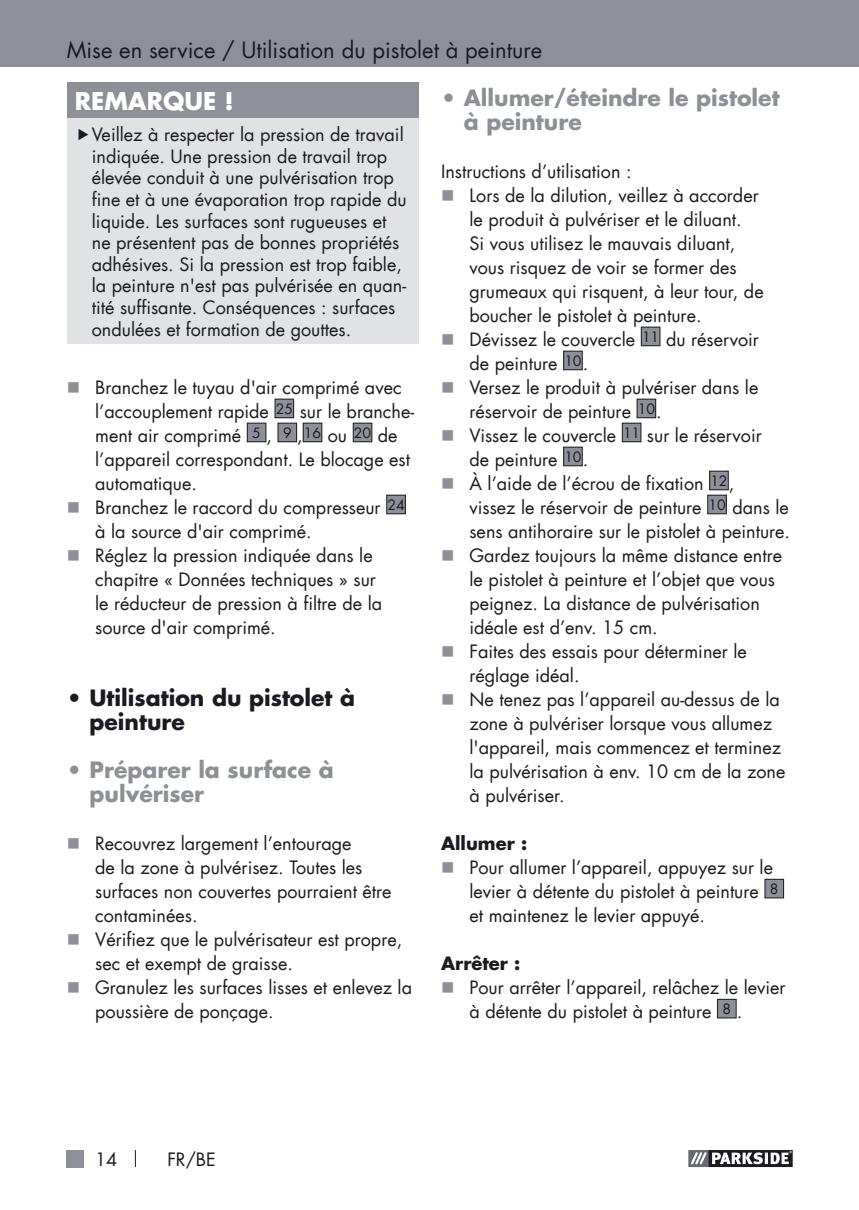
<style>
.page{position:relative;width:859px;height:1210px;background:#fff}
.page>*{position:absolute;margin:0;border:0;box-sizing:border-box;transform-origin:0 0}
.t1{font:700 24px "Futura LT";color:#fff}
.t2{font:700 22px/24px "Futura LT";color:#8d9197}
.t3{font:22px "Futura LT";color:#1b1922}
.t4{font:700 22px/24px "Futura LT";color:#1b1922}
.t5{font:18px/24px "Futura LT";color:#1b1922}
.t6{font:700 18px "Futura LT";color:#1b1922}
</style>
<div class="page">
<div style="left:0;top:0;width:859px;height:67px;background:#8d9197"></div>
<svg style="left:688px;top:1150px;width:104px;height:17px"></svg>
<div style="left:67px;top:1150px;width:17px;height:17px;background:#8d9197"></div>
<svg style="left:135px;top:1150px;width:1px;height:17px"></svg>
<div style="left:67px;top:82px;width:351px;height:36px;background:#8d9197"></div>
<div style="left:67px;top:118px;width:351px;height:226px;background:#e1e2e5"></div>
<div style="left:275px;top:399px;width:19px;height:19px;background:#8d9197"></div>
<div style="left:274px;top:399px;width:20px;height:19px;border:1px solid #1b1922"></div>
<div style="left:247px;top:423px;width:19px;height:19px;background:#8d9197"></div>
<div style="left:247px;top:423px;width:19px;height:19px;border:1px solid #1b1922"></div>
<div style="left:278px;top:423px;width:19px;height:19px;background:#8d9197"></div>
<div style="left:277px;top:423px;width:20px;height:19px;border:1px solid #1b1922"></div>
<div style="left:303px;top:423px;width:19px;height:19px;background:#8d9197"></div>
<div style="left:303px;top:423px;width:19px;height:19px;border:1px solid #1b1922"></div>
<div style="left:353px;top:423px;width:19px;height:19px;background:#8d9197"></div>
<div style="left:353px;top:423px;width:19px;height:19px;border:1px solid #1b1922"></div>
<div style="left:387px;top:495px;width:18px;height:19px;background:#8d9197"></div>
<div style="left:386px;top:495px;width:20px;height:19px;border:1px solid #1b1922"></div>
<div style="left:641px;top:327px;width:19px;height:19px;background:#8d9197"></div>
<div style="left:641px;top:327px;width:19px;height:19px;border:1px solid #1b1922"></div>
<div style="left:564px;top:351px;width:18px;height:19px;background:#8d9197"></div>
<div style="left:563px;top:351px;width:20px;height:19px;border:1px solid #1b1922"></div>
<div style="left:637px;top:399px;width:19px;height:19px;background:#8d9197"></div>
<div style="left:636px;top:399px;width:20px;height:19px;border:1px solid #1b1922"></div>
<div style="left:622px;top:423px;width:19px;height:19px;background:#8d9197"></div>
<div style="left:622px;top:423px;width:19px;height:19px;border:1px solid #1b1922"></div>
<div style="left:564px;top:447px;width:18px;height:19px;background:#8d9197"></div>
<div style="left:563px;top:447px;width:20px;height:19px;border:1px solid #1b1922"></div>
<div style="left:709px;top:471px;width:19px;height:19px;background:#8d9197"></div>
<div style="left:709px;top:471px;width:20px;height:19px;border:1px solid #1b1922"></div>
<div style="left:708px;top:495px;width:18px;height:19px;background:#8d9197"></div>
<div style="left:707px;top:495px;width:20px;height:19px;border:1px solid #1b1922"></div>
<div style="left:765px;top:879px;width:18px;height:19px;background:#8d9197"></div>
<div style="left:764px;top:879px;width:20px;height:19px;border:1px solid #1b1922"></div>
<div style="left:717px;top:999px;width:19px;height:19px;background:#8d9197"></div>
<div style="left:717px;top:999px;width:19px;height:19px;border:1px solid #1b1922"></div>
<p class="t3" style="left:67px;top:36px;width:477px">Mise en service / Utilisation du pistolet à peinture</p>
<h1 class="t1" style="left:75px;top:85px;width:160px">REMARQUE !</h1>
<p class="t5" style="left:92px;top:124px;width:316px;line-height:21.6px">Veillez à respecter la pression de travail indiquée. Une pression de travail trop élevée conduit à une pulvérisation trop fine et à une évaporation trop rapide du liquide. Les surfaces sont rugueuses et ne présentent pas de bonnes propriétés adhésives. Si la pression est trop faible, la peinture n'est pas pulvérisée en quan&shy;tité suffisante. Conséquences : surfaces ondulées et formation de gouttes.</p>
<p class="t5" style="left:95px;top:376px;width:320px">Branchez le tuyau d'air comprimé avec l’accouplement rapide <sup>25</sup> sur le branche&shy;ment air comprimé <sup>5</sup> , <sup>9</sup> ,<sup>16</sup> ou <sup>20</sup> de l’appareil correspondant. Le blocage est automatique.<br>Branchez le raccord du compresseur <sup>24 </sup>à la source d'air comprimé.<br>Réglez la pression indiquée dans le chapitre « Données techniques » sur<br>le réducteur de pression à filtre de la source d'air comprimé.</p>
<p class="t4" style="left:90px;top:686px;width:267px;text-indent:-23px">• Utilisation du pistolet à peinture</p>
<p class="t2" style="left:90px;top:758px;width:246px;text-indent:-23px">• Préparer la surface à pulvériser</p>
<p class="t5" style="left:95px;top:832px;width:318px">Recouvrez largement l’entourage<br>de la zone à pulvérisez. Toutes les surfaces non couvertes pourraient être contaminées.<br>Vérifiez que le pulvérisateur est propre, sec et exempt de graisse.<br>Granulez les surfaces lisses et enlevez la poussière de ponçage.</p>
<p class="t2" style="left:464px;top:86px;width:317px;text-indent:-23px">• Allumer/éteindre le pistolet à peinture</p>
<p class="t5" style="left:469px;top:160px;width:322px;text-indent:-28px">Instructions d’utilisation :<br>Lors de la dilution, veillez à accorder<br>le produit à pulvériser et le diluant.<br>Si vous utilisez le mauvais diluant,<br>vous risquez de voir se former des grumeaux qui risquent, à leur tour, de boucher le pistolet à peinture.<br>Dévissez le couvercle <sup>11</sup> du réservoir<br>de peinture <sup>10</sup>.<br>Versez le produit à pulvériser dans le réservoir de peinture <sup>10</sup>.<br>Vissez le couvercle <sup>11</sup> sur le réservoir<br>de peinture <sup>10</sup>.<br>À l’aide de l’écrou de fixation <sup>12</sup>,<br>vissez le réservoir de peinture <sup>10</sup> dans le sens antihoraire sur le pistolet à peinture.<br>Gardez toujours la même distance entre le pistolet à peinture et l’objet que vous peignez. La distance de pulvérisation idéale est d’env. 15 cm.<br>Faites des essais pour déterminer le réglage idéal.<br>Ne tenez pas l’appareil au-dessus de la zone à pulvériser lorsque vous allumez l'appareil, mais commencez et terminez la pulvérisation à env. 10 cm de la zone à pulvériser.</p>
<p class="t6" style="left:441px;top:831px;width:88px">Allumer :</p>
<p class="t5" style="left:469px;top:856px;width:311px">Pour allumer l’appareil, appuyez sur le levier à détente du pistolet à peinture <sup>8 </sup>et maintenez le levier appuyé.</p>
<p class="t6" style="left:441px;top:951px;width:81px">Arrêter :</p>
<p class="t5" style="left:469px;top:976px;width:318px">Pour arrêter l’appareil, relâchez le levier à détente du pistolet à peinture <sup>8</sup> .</p>
<p class="t5" style="left:95px;top:1147px;width:24px">14</p>
<p class="t5" style="left:167px;top:1147px;width:50px">FR/BE</p>
</div>
